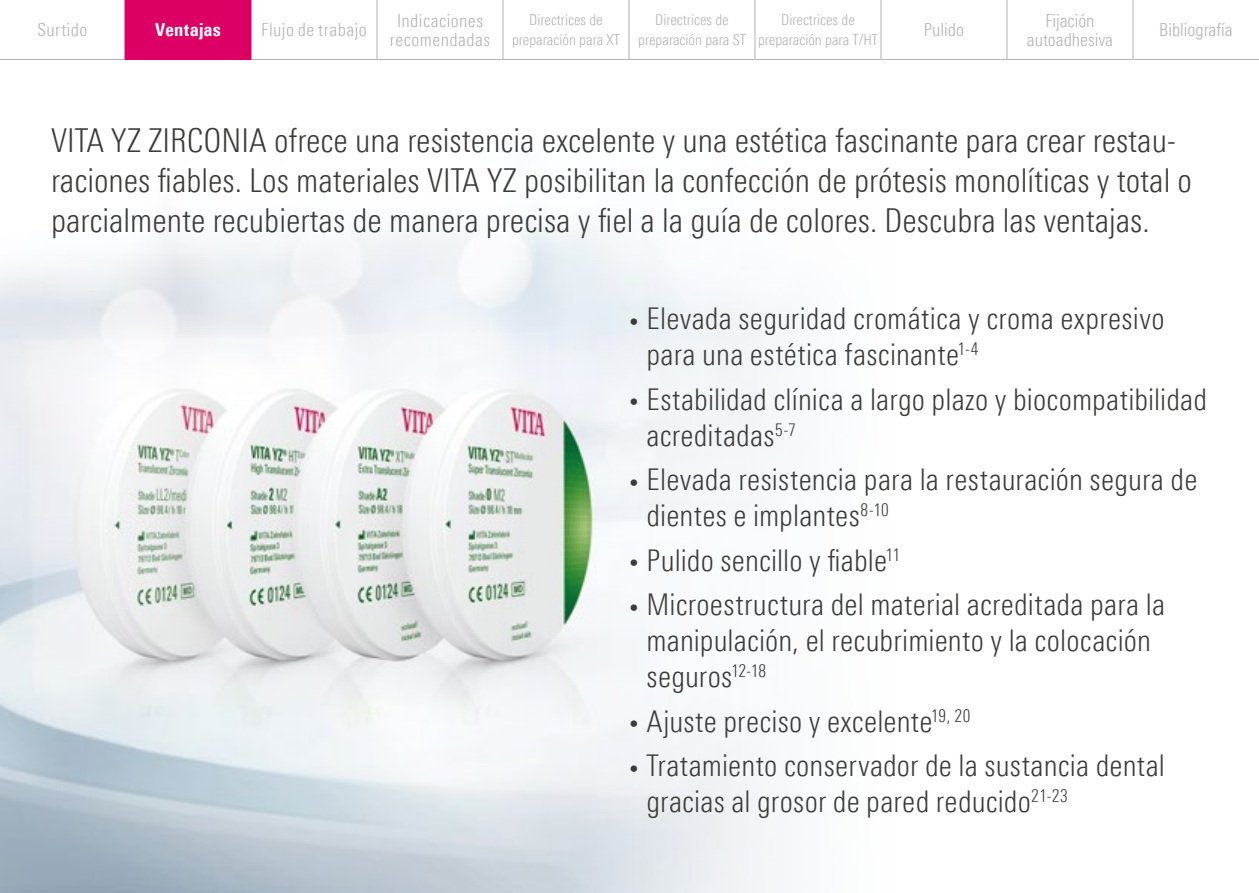
<style>
.page{position:relative;width:1259px;height:893px;background:#fff}
.page>*{position:absolute;margin:0;border:0;box-sizing:border-box;transform-origin:0 0}
.t1{font:300 condensed 33px/39.6px "Univers Next Pro";color:#3b3b3a}
.t2{font:300 condensed 30px/36px "Univers Next Pro";letter-spacing:.005em;color:#3b3b3a}
.t3{font:300 condensed 18px/19.5px "Univers Next Pro";letter-spacing:.02em;color:#b1b2b3;text-align:center}
.t4{font:300 condensed 18px/19.5px "Univers Next Pro";color:#b1b2b3;text-align:center}
.t5{font:800 condensed 18px "Univers Next Pro";letter-spacing:.02em;color:#fff}
.t6{font:300 condensed 15px/19.5px "Univers Next Pro";color:#b1b2b3;text-align:center}
.s1{font-size:18px}
</style>
<div class="page">
<img style="left:0;top:0;width:1008px;height:893px">
<div style="left:125px;top:0;width:126px;height:60px;background:#dd0064"></div>
<hr style="left:376px;top:0;width:1px;height:59px;background:#b1b2b3">
<hr style="left:502px;top:0;width:1px;height:59px;background:#b1b2b3">
<hr style="left:628px;top:0;width:1px;height:59px;background:#b1b2b3">
<hr style="left:1006px;top:0;width:1px;height:59px;background:#b1b2b3">
<hr style="left:251px;top:59px;width:126px;height:1px;background:#b1b2b3">
<hr style="left:377px;top:59px;width:126px;height:1px;background:#b1b2b3">
<hr style="left:503px;top:59px;width:126px;height:1px;background:#b1b2b3">
<hr style="left:629px;top:59px;width:125px;height:1px;background:#b1b2b3">
<hr style="left:881px;top:59px;width:126px;height:1px;background:#b1b2b3">
<hr style="left:1007px;top:59px;width:125px;height:1px;background:#b1b2b3">
<hr style="left:0;top:59px;width:125px;height:1px;background:#b1b2b3">
<hr style="left:1132px;top:0;width:1px;height:59px;background:#b1b2b3">
<hr style="left:1132px;top:59px;width:127px;height:1px;background:#b1b2b3">
<hr style="left:754px;top:0;width:1px;height:59px;background:#b1b2b3">
<hr style="left:880px;top:0;width:1px;height:59px;background:#b1b2b3">
<hr style="left:754px;top:59px;width:127px;height:1px;background:#b1b2b3">
<hr style="left:124px;top:0;width:1px;height:59px;background:#dd0064">
<p class="t3" style="left:37px;top:20px;width:52px">Surtido</p>
<p class="t5" style="left:155px;top:19px;width:67px">Ventajas</p>
<p class="t3" style="left:261px;top:20px;width:107px">Flujo de trabajo</p>
<p class="t3" style="left:390px;top:10px;width:102px">Indicaciones recomendadas</p>
<p class="t6" style="left:512px;top:10px;width:109px">Directrices de preparación para XT</p>
<p class="t6" style="left:638px;top:10px;width:109px">Directrices de preparación para ST</p>
<p class="t6" style="left:758px;top:10px;width:121px">Directrices de preparación para T/HT</p>
<p class="t3" style="left:924px;top:20px;width:42px">Pulido</p>
<p class="t4" style="left:1026px;top:10px;width:88px">Fijación autoadhesiva</p>
<p class="t4" style="left:1159px;top:20px;width:75px">Bibliografía</p>
<p class="t1" style="left:51px;top:121px;width:1142px">VITA YZ ZIRCONIA ofrece una resistencia excelente y una estética fascinante para crear restau&shy;raciones fiables. Los materiales VITA YZ posibilitan la confección de prótesis monolíticas y total o parcialmente recubiertas de manera precisa y fiel a la guía de colores. Descubra las ventajas.</p>
<p class="t2" style="left:646px;top:300px;width:519px;text-indent:-17px"><span class="s1">•</span> Elevada seguridad cromática y croma expresivo para una estética fascinante<sup>1-4</sup></p>
<p class="t2" style="left:646px;top:381px;width:562px;text-indent:-17px"><span class="s1">•</span> Estabilidad clínica a largo plazo y biocompatibilidad acreditadas<sup>5-7</sup></p>
<p class="t2" style="left:646px;top:461px;width:552px;text-indent:-17px"><span class="s1">•</span> Elevada resistencia para la restauración segura de dientes e implantes<sup>8-10</sup></p>
<p class="t2" style="left:629px;top:542px;width:272px"><span class="s1">•</span> Pulido sencillo y fiable<sup>11</sup></p>
<p class="t2" style="left:646px;top:586px;width:520px;text-indent:-17px"><span class="s1">•</span> Microestructura del material acreditada para la manipulación, el recubrimiento y la colocación seguros<sup>12-18</sup></p>
<p class="t2" style="left:629px;top:703px;width:342px"><span class="s1">•</span> Ajuste preciso y excelente<sup>19,</sup> <sup>20</sup></p>
<p class="t2" style="left:646px;top:747px;width:520px;text-indent:-17px"><span class="s1">•</span> Tratamiento conservador de la sustancia dental gracias al grosor de pared reducido<sup>21-23</sup></p>
</div>
